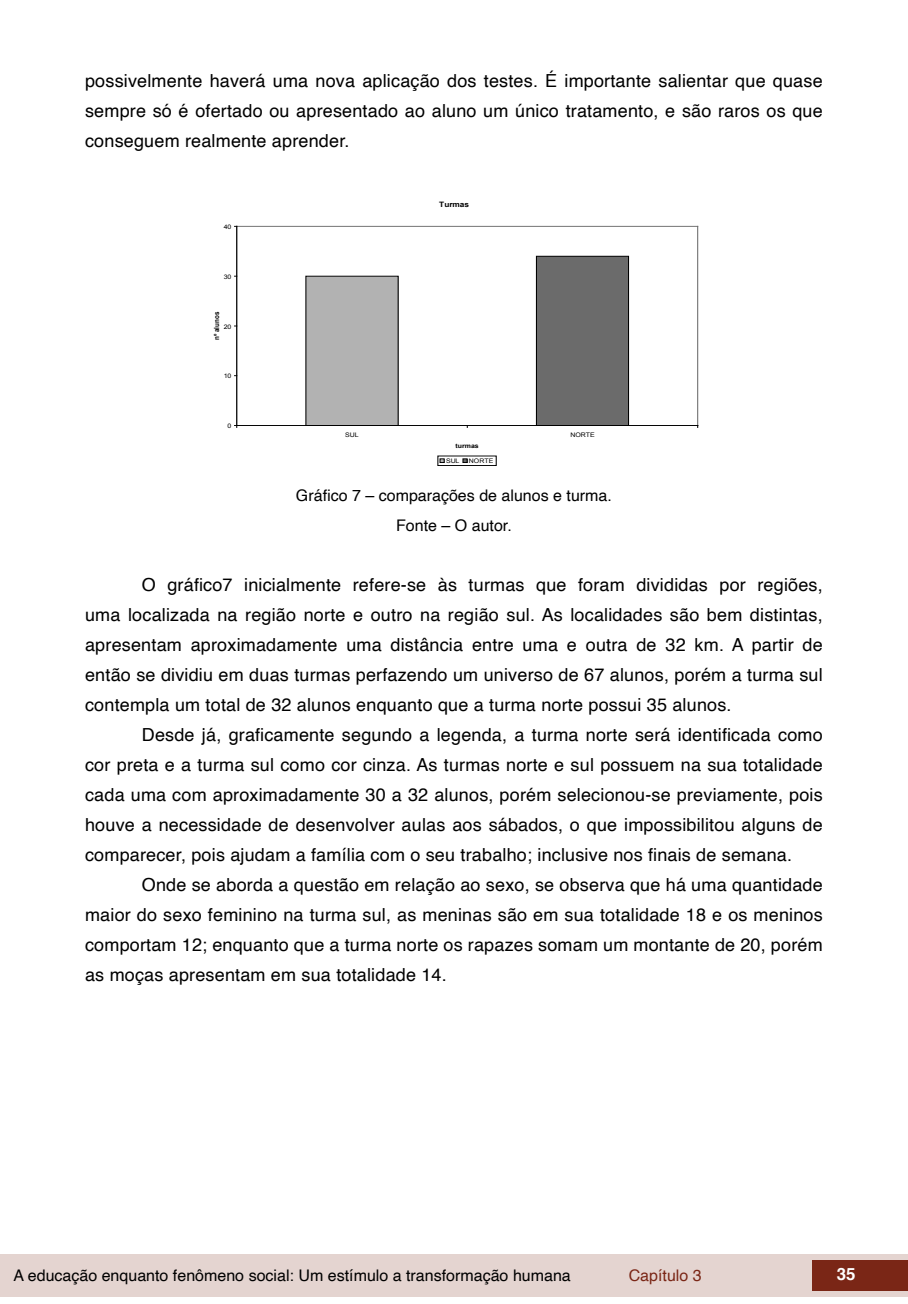
<style>
.page{position:relative;width:908px;height:1304px;background:#fff}
.page>*{position:absolute;margin:0;border:0;box-sizing:border-box;transform-origin:0 0}
.txt{font:18px/30px "Helvetica";letter-spacing:.01em;color:#000;text-align:justify}
.t1{font:700 16.8px "Helvetica";color:#fff}
.imagens_graf_tab{font:16px "Helvetica";color:#000}
.t2{font:16px "Helvetica";color:#7a2616}
.t3{font:700 7.4px "Arial";letter-spacing:-.01em;color:#000;scale:1.12 1}
.t4{font:700 7px "Arial";letter-spacing:.01em;color:#000;scale:.9 1}
.t5{font:6.2px "Arial";letter-spacing:-.01em;color:#000;scale:1.12 1}
.t6{font:700 6.2px "Arial";letter-spacing:-.01em;color:#000;scale:1.12 1}
</style>
<div class="page">
<div style="left:0;top:1254px;width:906px;height:43px;background:#e4d4d0"></div>
<div style="left:812px;top:1261px;width:95px;height:30px;background:#7a2616"></div>
<hr style="left:237px;top:226px;width:460px;height:1px;background:#6b6b6b">
<hr style="left:697px;top:226px;width:1px;height:199px;background:#6b6b6b">
<div style="left:306px;top:276px;width:92px;height:149px;background:#b2b2b2"></div>
<div style="left:536px;top:256px;width:92px;height:169px;background:#6b6b6b"></div>
<div style="left:536px;top:256px;width:92px;height:169px;border:1px solid #000"></div>
<hr style="left:236px;top:226px;width:1px;height:199px;background:#000">
<hr style="left:237px;top:425px;width:460px;height:1px;background:#000">
<svg style="left:439px;top:458px;width:5px;height:5px"></svg>
<svg style="left:462px;top:458px;width:5px;height:5px"></svg>
<p class="txt" style="left:85px;top:66px;width:738px">possivelmente haverá uma nova aplicação dos testes. É importante salientar que quase sempre só é ofertado ou apresentado ao aluno um único tratamento, e são raros os que conseguem realmente aprender.</p>
<p class="t5" style="left:224px;top:223px;width:8px">40</p>
<p class="t5" style="left:224px;top:273px;width:8px">30</p>
<p class="t4" style="left:212px;top:340px;width:33px;rotate:-90deg">nº alunos</p>
<p class="t5" style="left:224px;top:322px;width:8px">20</p>
<p class="t5" style="left:224px;top:372px;width:8px">10</p>
<p class="t5" style="left:227px;top:422px;width:5px">0</p>
<p class="t3" style="left:439px;top:200px;width:28px">Turmas</p>
<p class="t5" style="left:345px;top:431px;width:14px">SUL</p>
<p class="t5" style="left:570px;top:431px;width:23px">NORTE</p>
<p class="t6" style="left:455px;top:441px;width:22px">turmas</p>
<p class="t5" style="left:446px;top:457px;width:14px">SUL</p>
<p class="t5" style="left:468px;top:457px;width:23px">NORTE</p>
<p class="imagens_graf_tab" style="left:296px;top:483px;width:317px">Gráfico 7 – comparações de alunos e turma.</p>
<p class="imagens_graf_tab" style="left:396px;top:513px;width:117px">Fonte – O autor.</p>
<p class="txt" style="left:85px;top:570px;width:738px;text-indent:57px">O gráfico7 inicialmente refere-se às turmas que foram divididas por regiões, uma localizada na região norte e outro na região sul. As localidades são bem distintas, apresentam aproximadamente uma distância entre uma e outra de 32 km. A partir de então se dividiu em duas turmas perfazendo um universo de 67 alunos, porém a turma sul contempla um total de 32 alunos enquanto que a turma norte possui 35 alunos.</p>
<p class="txt" style="left:85px;top:720px;width:739px;text-indent:57px">Desde já, graficamente segundo a legenda, a turma norte será identificada como cor preta e a turma sul como cor cinza. As turmas norte e sul possuem na sua totalidade cada uma com aproximadamente 30 a 32 alunos, porém selecionou-se previamente, pois houve a necessidade de desenvolver aulas aos sábados, o que impossibilitou alguns de comparecer, pois ajudam a família com o seu trabalho; inclusive nos finais de semana.</p>
<p class="txt" style="left:85px;top:870px;width:738px;text-indent:57px">Onde se aborda a questão em relação ao sexo, se observa que há uma quantidade maior do sexo feminino na turma sul, as meninas são em sua totalidade 18 e os meninos comportam 12; enquanto que a turma norte os rapazes somam um montante de 20, porém as moças apresentam em sua totalidade 14.</p>
<p class="imagens_graf_tab" style="left:14px;top:1263px;width:558px">A educação enquanto fenômeno social: Um estímulo a transformação humana</p>
<p class="t2" style="left:628px;top:1263px;width:74px">Capítulo 3</p>
<p class="t1" style="left:836px;top:1261px;width:20px">35</p>
</div>
